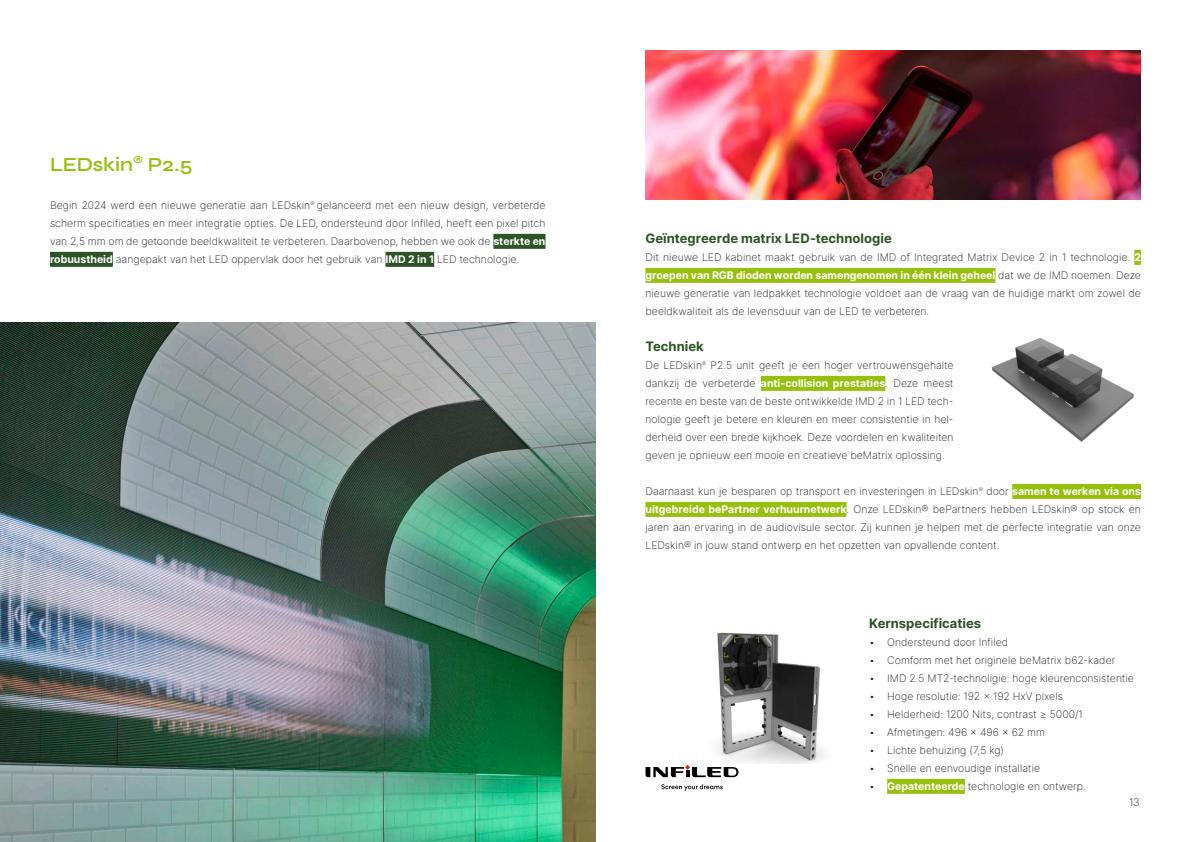
<style>
.page{position:relative;width:1191px;height:842px;background:#fff}
.page>*{position:absolute;margin:0;border:0;box-sizing:border-box;transform-origin:0 0}
.Sub_Title_Green{font:600 20px "Syne";letter-spacing:-.005em;color:#97bf0d}
.Small_Sub_Title{font:700 13px "Inter";color:#2d5327}
.t1{font:200 10.5px/18px "Inter";color:#111418;text-align:justify}
.s1{font-weight:700;color:#fff}
</style>
<div class="page">
<img style="left:0;top:323px;width:595px;height:519px">
<div style="left:493px;top:234px;width:52px;height:15px;background:#2d5427"></div>
<div style="left:50px;top:252px;width:63px;height:15px;background:#2d5427"></div>
<div style="left:385px;top:252px;width:49px;height:15px;background:#2d5427"></div>
<div style="left:1134px;top:250px;width:7px;height:15px;background:#97bf0d"></div>
<div style="left:645px;top:268px;width:350px;height:15px;background:#97bf0d"></div>
<div style="left:761px;top:376px;width:124px;height:15px;background:#97bf0d"></div>
<div style="left:1012px;top:484px;width:129px;height:15px;background:#97bf0d"></div>
<div style="left:645px;top:502px;width:201px;height:15px;background:#97bf0d"></div>
<div style="left:887px;top:779px;width:78px;height:15px;background:#97bf0d"></div>
<img style="left:717px;top:632px;width:107px;height:131px">
<svg style="left:645px;top:765px;width:93px;height:12px"></svg>
<svg style="left:661px;top:784px;width:61px;height:7px"></svg>
<img style="left:991px;top:338px;width:143px;height:104px">
<img style="left:645px;top:50px;width:496px;height:149px">
<p class="Sub_Title_Green" style="left:50px;top:152px;width:144px">LEDskin<sup>®</sup> P2.5</p>
<p class="t1" style="left:50px;top:196px;width:497px">Begin 2024 werd een nieuwe generatie aan LEDskin<sup>®</sup> gelanceerd met een nieuw design, verbeterde scherm specificaties en meer integratie opties. De LED, ondersteund door Infiled, heeft een pixel pitch van 2,5 mm om de getoonde beeldkwaliteit te verbeteren. Daarbovenop, hebben we ook de <span class="s1">sterkte en robuustheid</span> aangepakt van het LED oppervlak door het gebruik van <span class="s1">IMD 2 in 1</span> LED technologie.</p>
<p class="Small_Sub_Title" style="left:645px;top:229px;width:248px">Geïntegreerde matrix LED-technologie</p>
<p class="t1" style="left:645px;top:248px;width:497px">Dit nieuwe LED kabinet maakt gebruik van de IMD of Integrated Matrix Device 2 in 1 technologie. <span class="s1">2 groepen van RGB dioden worden samengenomen in één klein geheel</span> dat we de IMD noemen. Deze nieuwe generatie van ledpakket technologie voldoet aan de vraag van de huidige markt om zowel de beeldkwaliteit als de levensduur van de LED te verbeteren.</p>
<p class="Small_Sub_Title" style="left:645px;top:337px;width:60px">Techniek</p>
<p class="t1" style="left:645px;top:356px;width:310px">De LEDskin<sup>®</sup> P2.5 unit geeft je een hoger vertrouwensgehalte dankzij de verbeterde <span class="s1">anti-collision prestaties</span>. Deze meest recente en beste van de beste ontwikkelde IMD 2 in 1 LED tech&shy;nologie geeft je betere en kleuren en meer consistentie in hel&shy;derheid over een brede kijkhoek. Deze voordelen en kwaliteiten geven je opnieuw een mooie en creatieve beMatrix oplossing.</p>
<p class="t1" style="left:645px;top:482px;width:497px">Daarnaast kun je besparen op transport en investeringen in LEDskin<sup>®</sup> door <span class="s1">samen te werken via ons uitgebreide bePartner verhuurnetwerk</span>. Onze LEDskin® bePartners hebben LEDskin® op stock en jaren aan ervaring in de audiovisule sector. Zij kunnen je helpen met de perfecte integratie van onze LEDskin® in jouw stand ontwerp en het opzetten van opvallende content.</p>
<p class="Small_Sub_Title" style="left:869px;top:614px;width:113px">Kernspecificaties</p>
<p class="t1" style="left:869px;top:633px;width:141px">• Ondersteund door Infiled</p>
<p class="t1" style="left:869px;top:651px;width:248px">• Comform met het originele beMatrix b62-kader</p>
<p class="t1" style="left:869px;top:669px;width:266px">• IMD 2.5 MT2-technoligie: hoge kleurenconsistentie</p>
<p class="t1" style="left:869px;top:687px;width:195px">• Hoge resolutie: 192 x 192 HxV pixels</p>
<p class="t1" style="left:869px;top:705px;width:215px">• Helderheid: 1200 Nits, contrast ≥ 5000/1</p>
<p class="t1" style="left:869px;top:723px;width:177px">• Afmetingen: 496 x 496 x 62 mm</p>
<p class="t1" style="left:869px;top:741px;width:136px">• Lichte behuizing (7,5 kg)</p>
<p class="t1" style="left:869px;top:759px;width:172px">• Snelle en eenvoudige installatie</p>
<p class="t1" style="left:869px;top:777px;width:218px">• <span class="s1">Gepatenteerde</span> technologie en ontwerp.</p>
<p class="t1" style="left:1129px;top:793px;width:12px">13</p>
</div>
